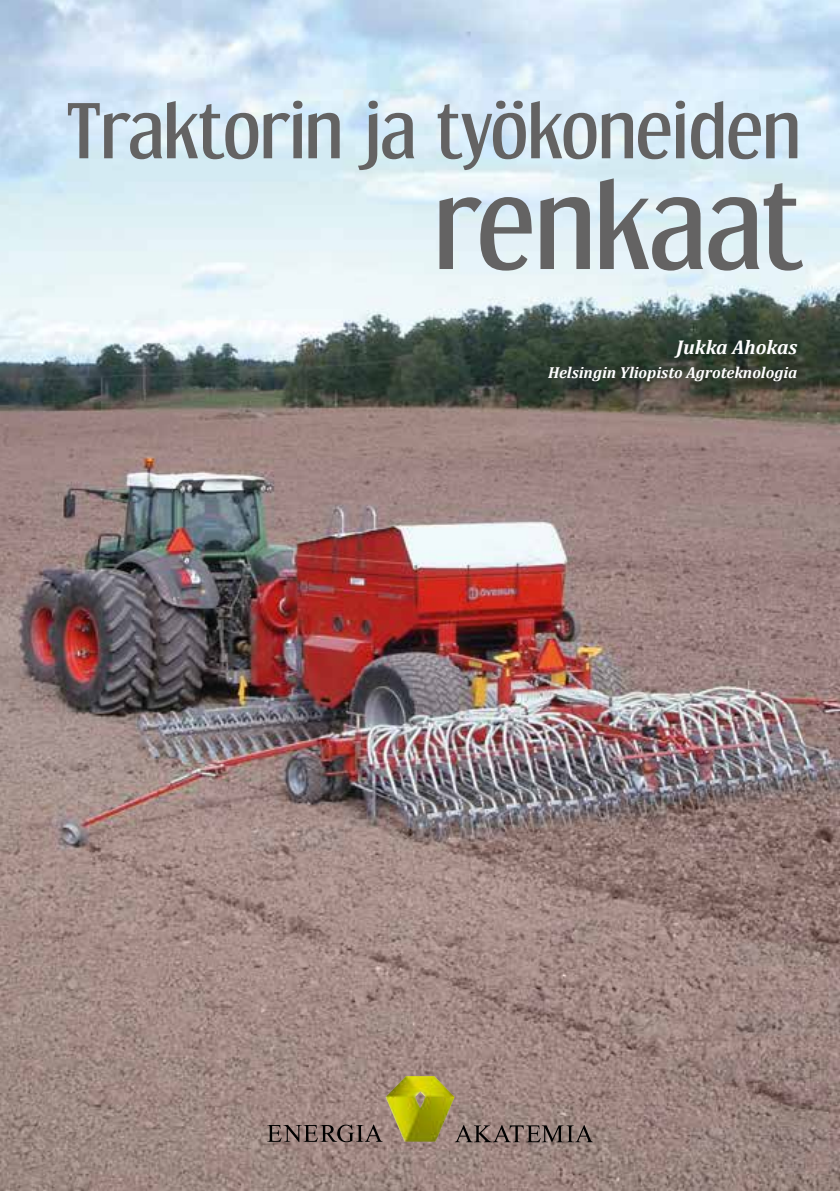
<style>
.page{position:relative;width:840px;height:1191px;background:#fff}
.page>*{position:absolute;margin:0;border:0;box-sizing:border-box;transform-origin:0 0}
.t1{font:114px "Dream Orphanage Rg";letter-spacing:.005em;color:#646363}
.t2{font:72px "Dream Orphanage Rg";color:#646363}
.t3{font:italic 700 20px "Cambria";color:#fff}
.t4{font:italic 700 16px "Cambria";color:#fff}
</style>
<div class="page">
<img style="left:0;top:0;width:839px;height:1191px">
<svg style="left:267px;top:1124px;width:115px;height:18px;background:#766460"></svg>
<svg style="left:454px;top:1125px;width:138px;height:17px;background:#756561"></svg>
<img style="left:385px;top:1076px;width:69px;height:65px">
<h2 class="t2" style="left:67px;top:87px;width:734px">Traktorin ja työkoneiden</h2>
<h1 class="t1" style="left:434px;top:156px;width:370px">renkaat</h1>
<p class="t3" style="left:676px;top:333px;width:122px">Jukka Ahokas</p>
<p class="t4" style="left:547px;top:362px;width:251px">Helsingin Yliopisto Agroteknologia</p>
</div>
